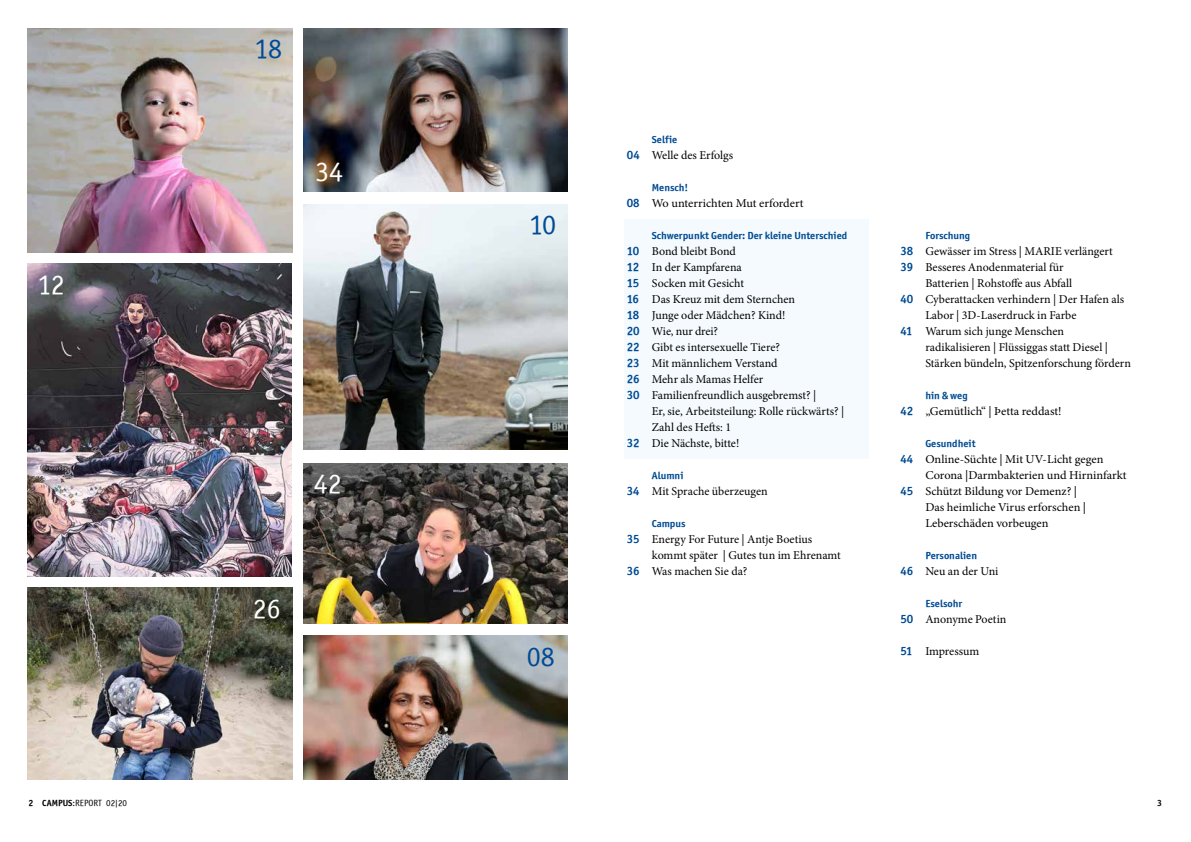
<style>
.page{position:relative;width:1191px;height:842px;background:#fff}
.page>*{position:absolute;margin:0;border:0;box-sizing:border-box;transform-origin:0 0}
.t1{font:28px "Officina Sans ITCTT Book";color:#fff}
.t2{font:28px "Officina Sans ITCTT Book";color:#004b93}
.t3{font:12px "Minion Pro";color:#000}
.t4{font:10.3px "Officina Sans ITCTT Bold";color:#004b93}
.t5{font:9px "Officina Sans ITCTT Book";color:#000}
.t6{font:9px "Officina Sans ITCTT Bold";color:#000}
.s1{font-family:"Officina Sans ITCTT Bold";color:#004b93}
.s2{font-family:"Officina Sans ITCTT Bold"}
</style>
<div class="page">
<img style="left:303px;top:28px;width:264px;height:164px">
<div style="left:624px;top:219px;width:244px;height:240px;background:#f4fafd"></div>
<img style="left:304px;top:463px;width:263px;height:161px">
<img style="left:303px;top:635px;width:264px;height:145px">
<img style="left:27px;top:264px;width:265px;height:312px">
<img style="left:27px;top:587px;width:265px;height:193px">
<img style="left:27px;top:28px;width:265px;height:224px">
<img style="left:304px;top:204px;width:263px;height:246px">
<h1 class="t1" style="left:37px;top:269px;width:29px">12</h1>
<h1 class="t2" style="left:255px;top:32px;width:29px">18</h1>
<h1 class="t1" style="left:315px;top:155px;width:30px">34</h1>
<h1 class="t1" style="left:314px;top:467px;width:29px">42</h1>
<h1 class="t1" style="left:253px;top:592px;width:30px">26</h1>
<h1 class="t2" style="left:529px;top:208px;width:28px">10</h1>
<h1 class="t2" style="left:527px;top:640px;width:29px">08</h1>
<p class="t4" style="left:652px;top:133px;width:27px">Selfie</p>
<p class="t3" style="left:627px;top:147px;width:108px"><span class="s1">04</span> Welle des Erfolgs</p>
<p class="t4" style="left:652px;top:181px;width:38px">Mensch!</p>
<p class="t3" style="left:627px;top:195px;width:178px"><span class="s1">08</span> Wo unterrichten Mut erfordert</p>
<p class="t4" style="left:652px;top:229px;width:197px">Schwerpunkt Gender: Der kleine Unterschied</p>
<p class="t3" style="left:627px;top:243px;width:111px"><span class="s1">10</span> Bond bleibt Bond</p>
<p class="t3" style="left:627px;top:259px;width:116px"><span class="s1">12</span> In der Kampfarena</p>
<p class="t3" style="left:627px;top:275px;width:119px"><span class="s1">15</span> Socken mit Gesicht</p>
<p class="t3" style="left:627px;top:291px;width:170px"><span class="s1">16</span> Das Kreuz mit dem Sternchen</p>
<p class="t3" style="left:627px;top:307px;width:160px"><span class="s1">18</span> Junge oder Mädchen? Kind!</p>
<p class="t3" style="left:627px;top:323px;width:93px"><span class="s1">20</span> Wie, nur drei?</p>
<p class="t3" style="left:627px;top:339px;width:155px"><span class="s1">22</span> Gibt es intersexuelle Tiere?</p>
<p class="t3" style="left:627px;top:355px;width:152px"><span class="s1">23</span> Mit männlichem Verstand</p>
<p class="t3" style="left:627px;top:371px;width:138px"><span class="s1">26</span> Mehr als Mamas Helfer</p>
<p class="t3" style="left:627px;top:387px;width:191px"><span class="s1">30</span> Familienfreundlich ausgebremst? |</p>
<p class="t3" style="left:652px;top:403px;width:194px">Er, sie, Arbeitsteilung: Rolle rückwärts? |</p>
<p class="t3" style="left:652px;top:419px;width:81px">Zahl des Hefts: 1</p>
<p class="t3" style="left:627px;top:435px;width:114px"><span class="s1">32</span> Die Nächste, bitte!</p>
<p class="t4" style="left:652px;top:469px;width:33px">Alumni</p>
<p class="t3" style="left:627px;top:483px;width:142px"><span class="s1">34</span> Mit Sprache überzeugen</p>
<p class="t4" style="left:652px;top:517px;width:35px">Campus</p>
<p class="t3" style="left:627px;top:531px;width:187px"><span class="s1">35</span> Energy For Future | Antje Boetius</p>
<p class="t3" style="left:652px;top:547px;width:190px">kommt später | Gutes tun im Ehrenamt</p>
<p class="t3" style="left:627px;top:563px;width:122px"><span class="s1">36</span> Was machen Sie da?</p>
<p class="t4" style="left:925px;top:229px;width:46px">Forschung</p>
<p class="t3" style="left:900px;top:243px;width:214px"><span class="s1">38</span> Gewässer im Stress | MARIE verlängert</p>
<p class="t3" style="left:900px;top:259px;width:165px"><span class="s1">39</span> Besseres Anodenmaterial für</p>
<p class="t3" style="left:925px;top:275px;width:148px">Batterien | Rohstoffe aus Abfall</p>
<p class="t3" style="left:900px;top:291px;width:225px"><span class="s1">40</span> Cyberattacken verhindern | Der Hafen als</p>
<p class="t3" style="left:925px;top:307px;width:153px">Labor | 3D-Laserdruck in Farbe</p>
<p class="t3" style="left:900px;top:323px;width:165px"><span class="s1">41</span> Warum sich junge Menschen</p>
<p class="t3" style="left:925px;top:339px;width:184px">radikalisieren | Flüssiggas statt Diesel |</p>
<p class="t3" style="left:925px;top:355px;width:207px">Stärken bündeln, Spitzenforschung fördern</p>
<p class="t4" style="left:925px;top:389px;width:44px">hin &amp; weg</p>
<p class="t3" style="left:900px;top:403px;width:163px"><span class="s1">42</span> „Gemütlich“ | Þetta reddast!</p>
<p class="t4" style="left:925px;top:437px;width:52px">Gesundheit</p>
<p class="t3" style="left:900px;top:451px;width:205px"><span class="s1">44</span> Online-Süchte | Mit UV-Licht gegen</p>
<p class="t3" style="left:925px;top:467px;width:203px">Corona |Darmbakterien und Hirninfarkt</p>
<p class="t3" style="left:900px;top:483px;width:178px"><span class="s1">45</span> Schützt Bildung vor Demenz? |</p>
<p class="t3" style="left:925px;top:499px;width:162px">Das heimliche Virus erforschen |</p>
<p class="t3" style="left:925px;top:515px;width:125px">Leberschäden vorbeugen</p>
<p class="t4" style="left:925px;top:549px;width:53px">Personalien</p>
<p class="t3" style="left:900px;top:563px;width:100px"><span class="s1">46</span> Neu an der Uni</p>
<p class="t4" style="left:925px;top:597px;width:38px">Eselsohr</p>
<p class="t3" style="left:900px;top:611px;width:108px"><span class="s1">50</span> Anonyme Poetin</p>
<p class="t3" style="left:900px;top:643px;width:80px"><span class="s1">51</span> Impressum</p>
<p class="t5" style="left:28px;top:798px;width:100px"><span class="s2">2 CAMPUS</span>:REPORT 02|20</p>
<p class="t6" style="left:1157px;top:798px;width:6px">3</p>
</div>
